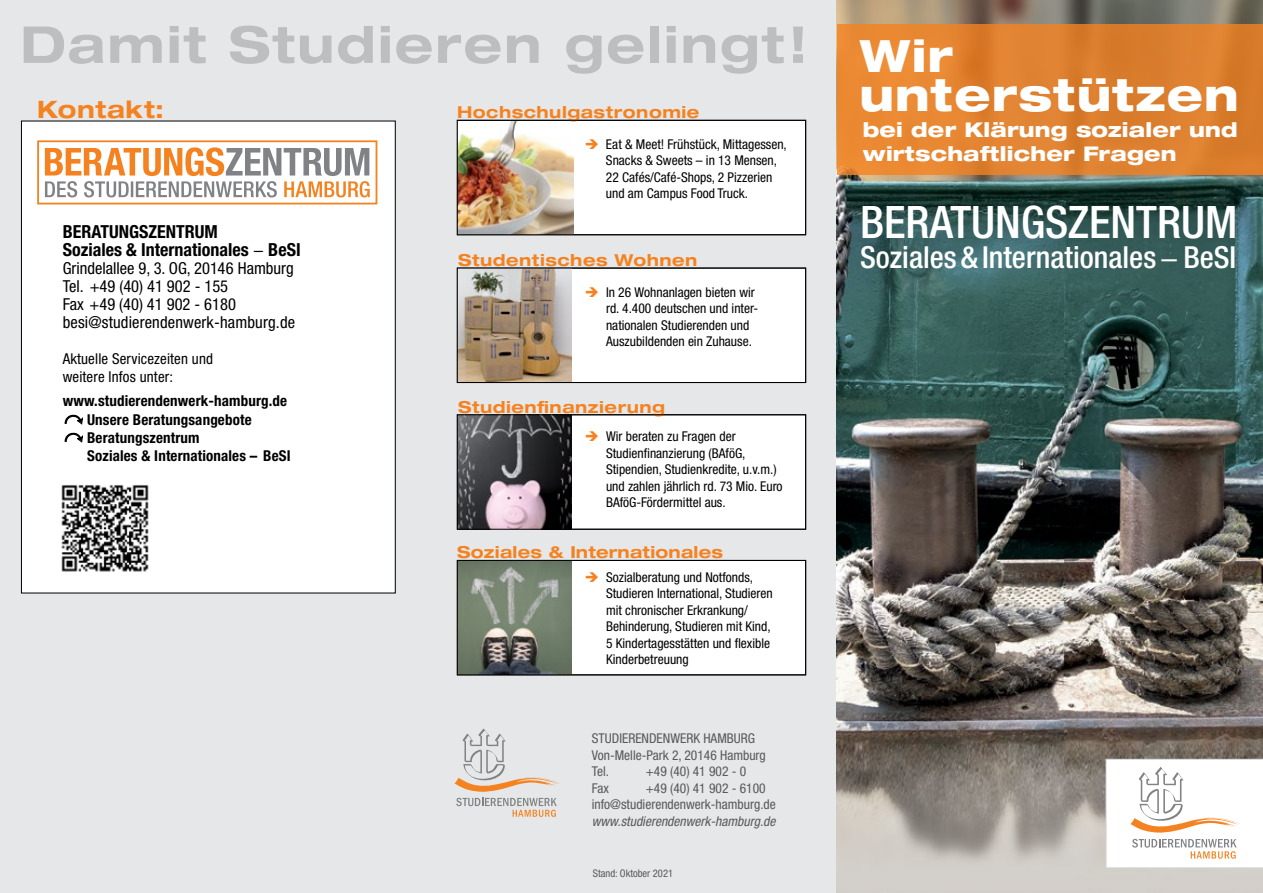
<style>
.page{position:relative;width:1263px;height:893px;background:#fff}
.page>*{position:absolute;margin:0;border:0;box-sizing:border-box;transform-origin:0 0}
.t1{font:700 expanded 50.85px "Helvetica Neue LT Pro";letter-spacing:.04em;color:#bcbec0}
.t2{font:500 condensed 44.85px "Helvetica Neue LT Pro";color:#fff}
.t3{font:800 expanded 44.55px/39px "Helvetica Neue LT Pro";letter-spacing:.025em;color:#fff}
.t4{font:500 condensed 30.45px "Helvetica Neue LT Pro";color:#fff}
.t5{font:700 expanded 24px "Helvetica Neue LT Pro";letter-spacing:.025em;color:#f58220}
.t6{font:800 expanded 20.25px/24px "Helvetica Neue LT Pro";letter-spacing:.01em;color:#fff}
.t7{font:700 condensed 18px/18px "Helvetica Neue LT Pro";color:#000}
.t8{font:condensed 16.5px/18px "Helvetica Neue LT Pro";color:#000}
.t9{font:700 expanded 16.5px "Helvetica Neue LT Pro";letter-spacing:.03em;color:#f58220}
.t10{font:700 condensed 15px/18.6px "Helvetica Neue LT Pro";letter-spacing:.01em;color:#000}
.t11{font:condensed 15px/18px "Helvetica Neue LT Pro";letter-spacing:.01em;color:#000}
.t12{font:condensed 13.5px/16.5px "Helvetica Neue LT Pro";color:#000}
.t13{font:condensed 13.5px/16.5px "Helvetica Neue LT Pro";color:#58595b}
.t14{font:italic condensed 13.5px "Helvetica Neue LT Pro";color:#58595b}
.t15{font:condensed 10.5px "Helvetica Neue LT Pro";color:#58595b}
.s1{font-weight:400}
.s2{font-family:"Lucida Sans Unicode";font-weight:400;font-stretch:normal;font-size:22.5px}
.s3{font-stretch:expanded}
</style>
<div class="page">
<div style="left:0;top:0;width:908px;height:893px;background:#e6e7e8"></div>
<div style="left:457px;top:560px;width:349px;height:115px;background:#fff"></div>
<div style="left:457px;top:120px;width:349px;height:115px;background:#fff"></div>
<div style="left:457px;top:268px;width:349px;height:114px;background:#fff"></div>
<div style="left:457px;top:415px;width:349px;height:114px;background:#fff"></div>
<img style="left:459px;top:562px;width:113px;height:111px">
<div style="left:21px;top:121px;width:374px;height:472px;background:#fff"></div>
<img style="left:459px;top:122px;width:114px;height:111px">
<img style="left:459px;top:270px;width:113px;height:111px">
<img style="left:459px;top:417px;width:113px;height:110px">
<img style="left:61px;top:485px;width:88px;height:87px">
<svg style="left:456px;top:798px;width:101px;height:19px"></svg>
<svg style="left:454px;top:728px;width:106px;height:64px"></svg>
<svg style="left:64px;top:414px;width:19px;height:11px"></svg>
<svg style="left:64px;top:432px;width:19px;height:11px"></svg>
<img style="left:837px;top:0;width:426px;height:893px">
<svg style="left:1106px;top:759px;width:157px;height:109px"></svg>
<div style="left:837px;top:24px;width:426px;height:151px;background:linear-gradient(to right,#eb8a34,#d67b2c)"></div>
<div style="left:37px;top:140px;width:340px;height:64px;background:#fff;border:2px solid #f58220"></div>
<svg style="left:45px;top:147px;width:325px;height:50px"></svg>
<div style="left:457px;top:560px;width:349px;height:115px;border:1px solid #000"></div>
<div style="left:457px;top:415px;width:349px;height:114px;border:1px solid #000"></div>
<div style="left:457px;top:268px;width:349px;height:115px;border:1px solid #000"></div>
<div style="left:457px;top:120px;width:349px;height:115px;border:1px solid #000"></div>
<h1 class="t1" style="left:20px;top:11px;width:789px">Damit Studieren gelingt!</h1>
<h3 class="t5" style="left:37px;top:94px;width:128px">Kontakt:</h3>
<p class="t9" style="left:457px;top:101px;width:244px">Hochschulgastronomie</p>
<h3 class="t7" style="left:63px;top:223px;width:239px">BERATUNGSZENTRUM<br>Soziales &amp; Internationales <span class="s1">−</span> BeSI</h3>
<p class="t8" style="left:63px;top:259px;width:234px">Grindelallee 9, 3. OG, 20146 Hamburg<br>Tel. +49 (40) 41 902 - 155<br>Fax +49 (40) 41 902 - 6180 besi@studierendenwerk-hamburg.de</p>
<p class="t11" style="left:63px;top:350px;width:152px">Aktuelle Servicezeiten und weitere Infos unter:</p>
<p class="t10" style="left:63px;top:391px;width:226px">www.studierendenwerk-hamburg.de <span class="s2">↷</span>Unsere Beratungsangebote <span class="s2">↷</span>Beratungszentrum</p>
<p class="t10" style="left:87px;top:447px;width:205px">Soziales &amp; Internationales <span class="s3">–</span> BeSI</p>
<p class="t12" style="left:606px;top:136px;width:182px">Eat &amp; Meet! Frühstück, Mittagessen,<br>Snacks &amp; Sweets – in 13 Mensen,<br>22 Cafés/Café-Shops, 2 Pizzerien und am Campus Food Truck.</p>
<p class="t9" style="left:458px;top:249px;width:241px">Studentisches Wohnen</p>
<p class="t12" style="left:606px;top:283px;width:154px">In 26 Wohnanlagen bieten wir rd. 4.400 deutschen und inter&shy;nationalen Studierenden und<br>Auszubildenden ein Zuhause.</p>
<p class="t9" style="left:458px;top:396px;width:208px">Studienfinanzierung</p>
<p class="t12" style="left:606px;top:428px;width:178px">Wir beraten zu Fragen der<br>Studienfinanzierung (BAföG,<br>Stipendien, Studienkredite, u.v.m.) und zahlen jährlich rd. 73 Mio. Euro<br>BAföG-Fördermittel aus.</p>
<p class="t9" style="left:457px;top:541px;width:267px">Soziales &amp; Internationales</p>
<p class="t12" style="left:606px;top:568px;width:168px">Sozialberatung und Notfonds,<br>Studieren International, Studieren mit chronischer Erkrankung/<br>Behinderung, Studieren mit Kind,<br>5 Kindertagesstätten und flexible<br>Kinderbetreuung</p>
<p class="t13" style="left:592px;top:730px;width:176px">STUDIERENDENWERK HAMBURG<br>Von-Melle-Park 2, 20146 Hamburg<br>Tel.</p>
<p class="t13" style="left:646px;top:763px;width:102px">+49 (40) 41 902 - 0</p>
<p class="t13" style="left:592px;top:780px;width:19px">Fax</p>
<p class="t13" style="left:592px;top:780px;width:185px;text-indent:54px">+49 (40) 41 902 - 6100 info@studierendenwerk-hamburg.de</p>
<p class="t14" style="left:592px;top:813px;width:185px">www.studierendenwerk-hamburg.de</p>
<p class="t15" style="left:593px;top:867px;width:82px">Stand: Oktober 2021</p>
<h3 class="t3" style="left:859px;top:35px;width:381px">Wir unterstützen</h3>
<h3 class="t6" style="left:863px;top:117px;width:376px">bei der Klärung sozialer und wirtschaftlicher Fragen</h3>
<h2 class="t2" style="left:860px;top:195px;width:379px">BERATUNGSZENTRUM</h2>
<h3 class="t4" style="left:860px;top:239px;width:378px">Soziales &amp; Internationales <span class="s1">−</span> BeSI</h3>
</div>
